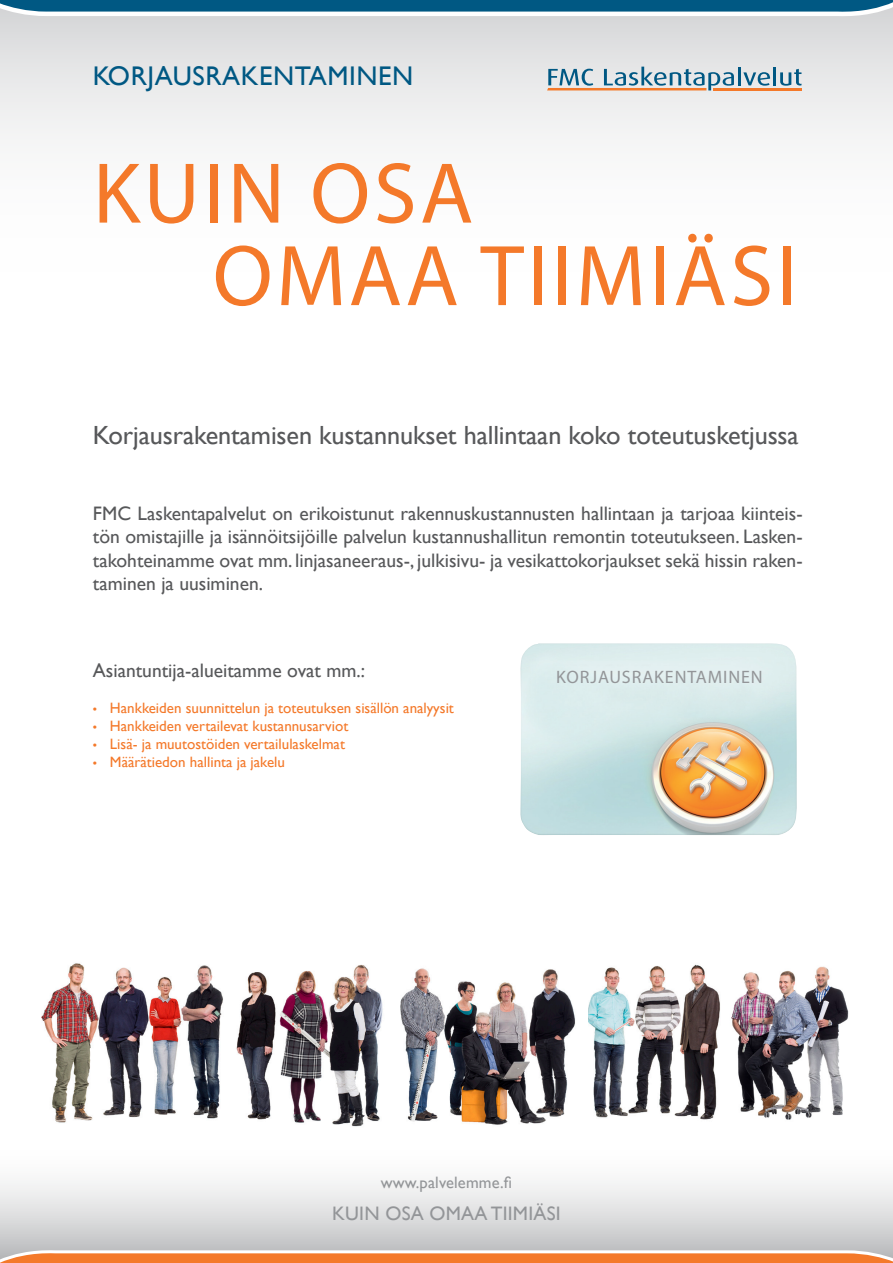
<style>
.page{position:relative;width:893px;height:1263px;background:#fff}
.page>*{position:absolute;margin:0;border:0;box-sizing:border-box;transform-origin:0 0}
.t1{font:87px "Myriad Pro";letter-spacing:.04em;color:#f4792a}
.t2{font:27px "Gill Sans";letter-spacing:.02em;color:#005883}
.t3{font:26.25px "Gill Sans";letter-spacing:-.005em;color:#57585a}
.Normaali{font:19.5px/23.4px "Gill Sans";color:#57585a;text-align:justify}
.Leipa_futura{font:19.5px "Gill Sans";letter-spacing:.01em;color:#939598}
.t4{font:18px "Myriad Pro";letter-spacing:.05em;color:#939598}
.Leipa_futura-2{font:16.5px "Gill Sans";letter-spacing:.01em;color:#939598}
.bullets{font:15px "Gill Sans";color:#f4792a}
.s1{font-family:"Myriad Pro"}
</style>
<div class="page">
<div style="left:0;top:0;width:893px;height:297px;background:linear-gradient(to bottom,#ddddde,#fff)"></div>
<hr style="left:738px;top:67px;width:3px;height:18px;background:#005883">
<hr style="left:773px;top:67px;width:3px;height:18px;background:#005883">
<svg style="left:780px;top:69px;width:21px;height:17px"></svg>
<svg style="left:743px;top:72px;width:27px;height:14px"></svg>
<svg style="left:547px;top:67px;width:187px;height:23px;background:#b0bcc1"></svg>
<hr style="left:713px;top:88px;width:88px;height:2px;background:#f4792a">
<svg style="left:0;top:0;width:893px;height:18px"></svg>
<svg style="left:0;top:1181px;width:893px;height:68px"></svg>
<svg style="left:0;top:1249px;width:893px;height:14px;background:#ef9d69"></svg>
<img style="left:520px;top:643px;width:277px;height:192px">
<img style="left:588px;top:964px;width:132px;height:156px">
<img style="left:400px;top:968px;width:175px;height:157px">
<img style="left:236px;top:965px;width:147px;height:162px">
<img style="left:42px;top:963px;width:181px;height:160px">
<img style="left:731px;top:966px;width:118px;height:154px">
<p class="t2" style="left:93px;top:60px;width:322px">KORJAUSRAKENTAMINEN</p>
<p class="t1" style="left:93px;top:140px;width:382px">KUIN OSA</p>
<p class="t1" style="left:213px;top:222px;width:586px">OMAA TIIMIÄSI</p>
<p class="t3" style="left:93px;top:420px;width:707px">Korjausrakentamisen kustannukset hallintaan koko toteutusketjussa</p>
<p class="Normaali" style="left:93px;top:502px;width:711px">FMC Laskentapalvelut on erikoistunut rakennuskustannusten hallintaan ja tarjoaa kiinteis&shy;tön omistajille ja isännöitsijöille palvelun kustannushallitun remontin toteutukseen. Lasken&shy;takohteinamme ovat mm. linjasaneeraus-, julkisivu- ja vesikattokorjaukset sekä hissin raken&shy;taminen ja uusiminen.</p>
<p class="Normaali" style="left:93px;top:659px;width:274px">Asiantuntija-alueitamme ovat mm.:</p>
<p class="bullets" style="left:93px;top:699px;width:362px"><span class="s1">•</span> Hankkeiden suunnittelun ja toteutuksen sisällön analyysit</p>
<p class="bullets" style="left:93px;top:717px;width:257px"><span class="s1">•</span> Hankkeiden vertailevat kustannusarviot</p>
<p class="bullets" style="left:93px;top:735px;width:254px"><span class="s1">•</span> Lisä- ja muutostöiden vertailulaskelmat</p>
<p class="bullets" style="left:93px;top:753px;width:194px"><span class="s1">•</span> Määrätiedon hallinta ja jakelu</p>
<p class="t4" style="left:556px;top:666px;width:208px">KORJAUSRAKENTAMINEN</p>
<p class="Leipa_futura-2" style="left:381px;top:1173px;width:133px">www.palvelemme.fi</p>
<p class="Leipa_futura" style="left:332px;top:1202px;width:230px">KUIN OSA OMAA TIIMIÄSI</p>
</div>
